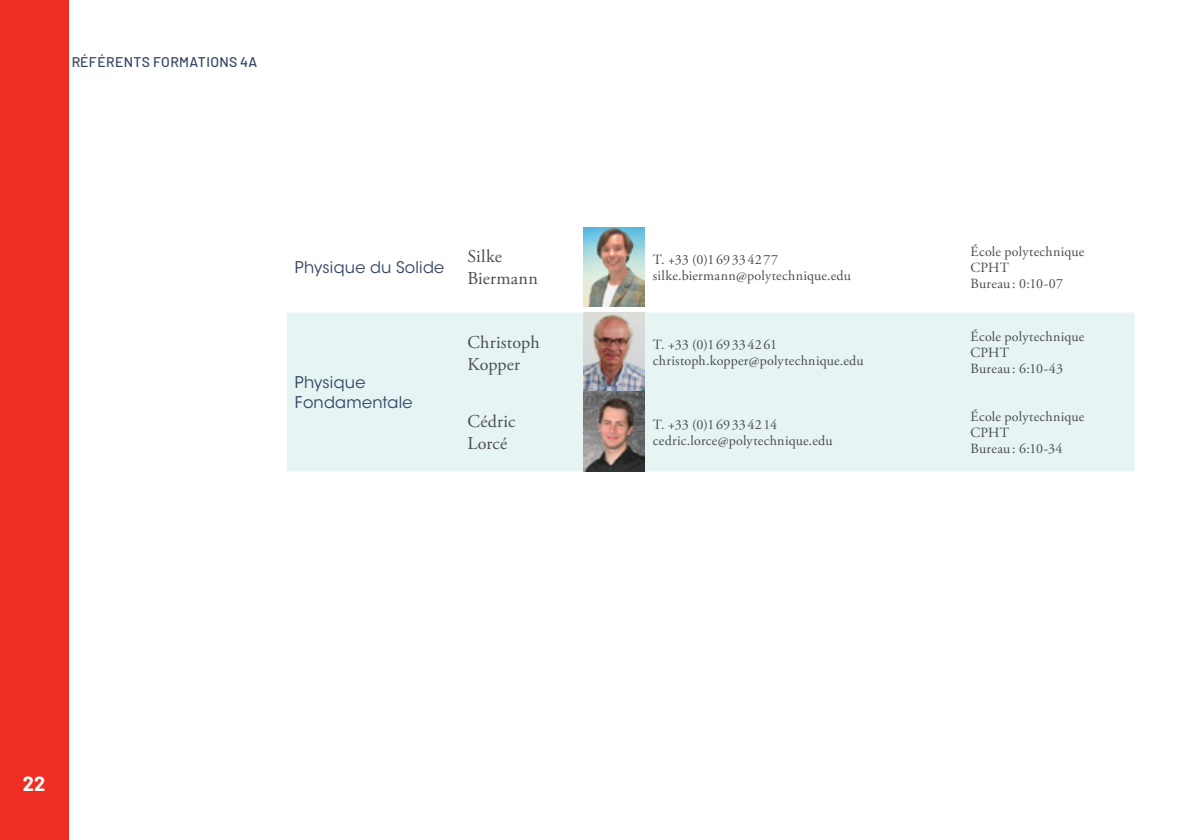
<style>
.page{position:relative;width:1191px;height:840px;background:#fff}
.page>*{position:absolute;margin:0;border:0;box-sizing:border-box;transform-origin:0 0}
.t1{font:700 20px "Barlow";color:#fff}
.t2{font:18px/21.6px "Adobe Garamond Pro";letter-spacing:.015em;color:#4b4c4d}
.t3{font:16px/20px "ITC Avant Garde Std";letter-spacing:.015em;color:#324463}
.t4{font:14px/16px "Adobe Garamond Pro";letter-spacing:.015em;color:#4b4c4d}
.t5{font:500 14px "Barlow";letter-spacing:.025em;color:#324463}
</style>
<div class="page">
<div style="left:0;top:0;width:68px;height:839px;background:#ee2e22"></div>
<div style="left:287px;top:312px;width:847px;height:159px;background:#e6f4f4"></div>
<img style="left:583px;top:227px;width:62px;height:79px">
<img style="left:583px;top:312px;width:62px;height:159px">
<p class="t5" style="left:71px;top:53px;width:187px">RÉFÉRENTS FORMATIONS 4A</p>
<p class="t3" style="left:295px;top:257px;width:151px">Physique du Solide</p>
<p class="t2" style="left:467px;top:246px;width:72px">Silke<br>Biermann</p>
<p class="t4" style="left:653px;top:252px;width:200px">T. +33 (0)1 69 33 42 77 silke.biermann@polytechnique.edu</p>
<p class="t4" style="left:970px;top:244px;width:115px">École polytechnique<br>CPHT<br>Bureau: 0:10-07</p>
<p class="t3" style="left:295px;top:372px;width:119px">Physique<br>Fondamentale</p>
<p class="t2" style="left:467px;top:332px;width:74px">Christoph<br>Kopper</p>
<p class="t4" style="left:653px;top:337px;width:212px">T. +33 (0)1 69 33 42 61 christoph.kopper@polytechnique.edu</p>
<p class="t4" style="left:970px;top:329px;width:115px">École polytechnique<br>CPHT<br>Bureau: 6:10-43</p>
<p class="t2" style="left:467px;top:411px;width:49px">Cédric<br>Lorcé</p>
<p class="t4" style="left:653px;top:416px;width:181px">T. +33 (0)1 69 33 42 14 cedric.lorce@polytechnique.edu</p>
<p class="t4" style="left:970px;top:408px;width:115px">École polytechnique<br>CPHT<br>Bureau: 6:10-34</p>
<h1 class="t1" style="left:23px;top:771px;width:24px">22</h1>
</div>
